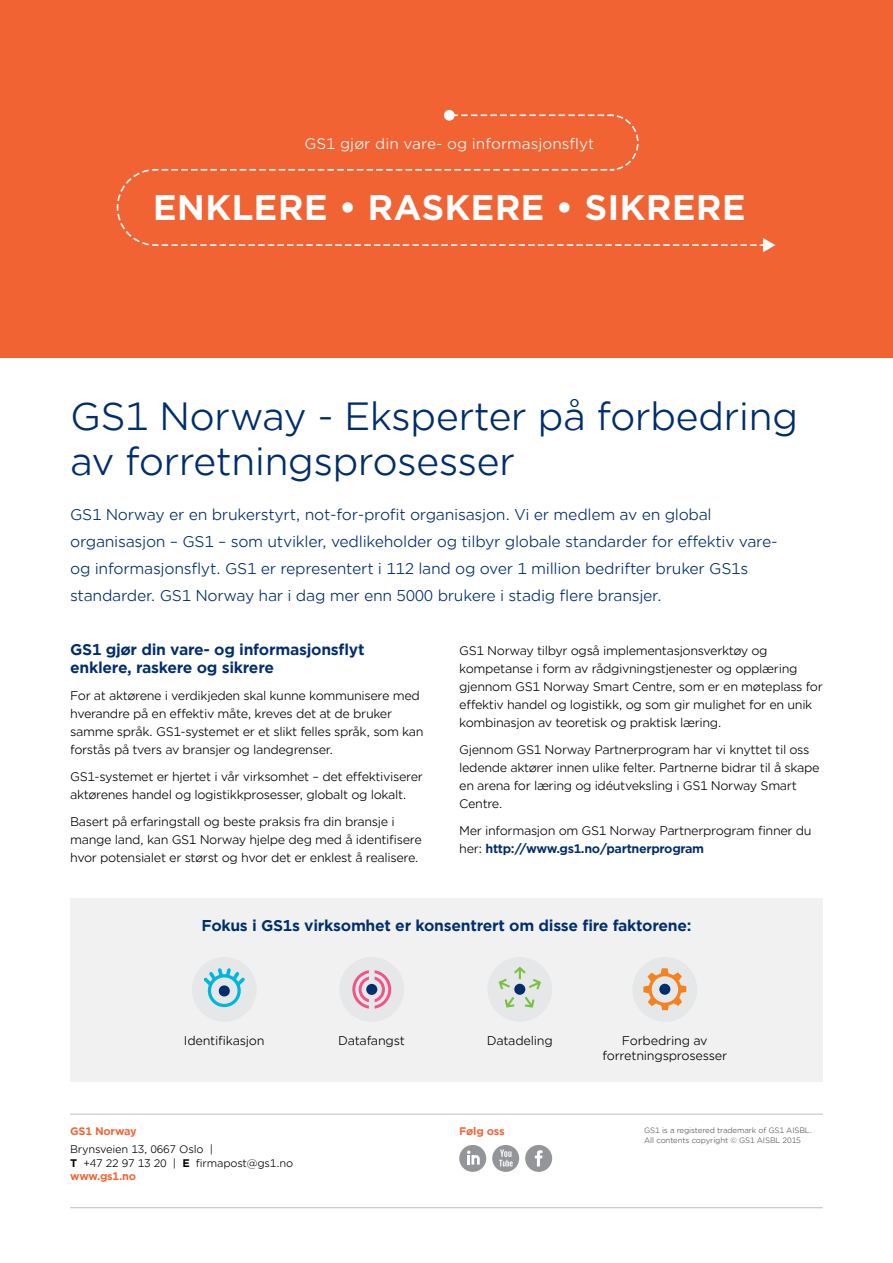
<style>
.page{position:relative;width:893px;height:1263px;background:#fff}
.page>*{position:absolute;margin:0;border:0;box-sizing:border-box;transform-origin:0 0}
.t1{font:37.5px/45px "Gotham Office";letter-spacing:-.02em;color:#002d6c}
.t2{font:700 34.2px "Gotham Office";color:#fff}
.t3{font:15px/27px "Gotham Office";letter-spacing:-.02em;color:#002d6c}
.t4{font:700 15px/18px "Gotham Office";letter-spacing:-.02em;color:#002d6c}
.t5{font:14.55px "Gotham Office";color:#fff}
.t6{font:12px/18px "Gotham Office";letter-spacing:-.03em;color:#000}
.t7{font:10.5px/13.5px "Gotham Office";letter-spacing:-.02em;color:#000}
.t8{font:700 10.5px "Gotham Office";letter-spacing:-.02em;color:#f26334}
.t9{font:7.5px/10.5px "Gotham Office";letter-spacing:-.02em;color:#58595b}
.s1{font-weight:700;color:#002d6c}
.s2{font-weight:700}
.s3{font-weight:700;color:#f26334}
</style>
<div class="page">
<hr style="left:70px;top:1114px;width:753px;height:1px;background:#bcbec0">
<hr style="left:70px;top:1207px;width:753px;height:1px;background:#bcbec0">
<div style="left:459px;top:1145px;width:27px;height:27px;background:#939598;border-radius:50%"></div>
<svg style="left:467px;top:1150px;width:13px;height:14px"></svg>
<div style="left:492px;top:1145px;width:27px;height:27px;background:#939598;border-radius:50%"></div>
<svg style="left:499px;top:1149px;width:14px;height:17px"></svg>
<div style="left:525px;top:1145px;width:27px;height:27px;background:#939598;border-radius:50%"></div>
<svg style="left:535px;top:1150px;width:7px;height:16px"></svg>
<div style="left:70px;top:898px;width:753px;height:184px;background:#f1f1f2"></div>
<div style="left:0;top:0;width:893px;height:357px;background:#f26334"></div>
<div style="left:444px;top:110px;width:11px;height:11px;background:#fff;border-radius:50%"></div>
<svg style="left:116px;top:114px;width:659px;height:138px"></svg>
<div style="left:192px;top:957px;width:65px;height:65px;background:#e6e7e8;border-radius:50%"></div>
<svg style="left:204px;top:968px;width:41px;height:39px"></svg>
<div style="left:339px;top:957px;width:65px;height:65px;background:#e6e7e8;border-radius:50%"></div>
<svg style="left:375px;top:970px;width:16px;height:39px"></svg>
<svg style="left:352px;top:970px;width:17px;height:39px"></svg>
<div style="left:366px;top:984px;width:11px;height:11px;background:#002d6c;border-radius:50%"></div>
<div style="left:487px;top:957px;width:65px;height:65px;background:#e6e7e8;border-radius:50%"></div>
<svg style="left:505px;top:997px;width:9px;height:10px"></svg>
<svg style="left:525px;top:996px;width:9px;height:12px"></svg>
<svg style="left:499px;top:967px;width:42px;height:22px"></svg>
<div style="left:514px;top:984px;width:11px;height:11px;background:#002d6c;border-radius:50%"></div>
<div style="left:632px;top:957px;width:65px;height:65px;background:#e6e7e8;border-radius:50%"></div>
<svg style="left:643px;top:968px;width:43px;height:42px"></svg>
<div style="left:659px;top:984px;width:11px;height:11px;background:#002d6c;border-radius:50%"></div>
<p class="t5" style="left:304px;top:134px;width:292px">GS1 gjør din vare- og informasjonsflyt</p>
<p class="t2" style="left:153px;top:184px;width:594px">ENKLERE • RASKERE • SIKRERE</p>
<p class="t1" style="left:70px;top:393px;width:730px">GS1 Norway - Eksperter på forbedring av forretningsprosesser</p>
<p class="t3" style="left:70px;top:501px;width:709px">GS1 Norway er en brukerstyrt, not-for-profit organisasjon. Vi er medlem av en global organisasjon – GS1 – som utvikler, vedlikeholder og tilbyr globale standarder for effektiv vare&shy;og informasjonsflyt. GS1 er representert i 112 land og over 1 million bedrifter bruker GS1s standarder. GS1 Norway har i dag mer enn 5000 brukere i stadig flere bransjer.</p>
<p class="t4" style="left:70px;top:640px;width:296px">GS1 gjør din vare- og informasjonsflyt enklere, raskere og sikrere</p>
<p class="t6" style="left:70px;top:686px;width:355px">For at aktørene i verdikjeden skal kunne kommunisere med hverandre på en effektiv måte, kreves det at de bruker samme språk. GS1-systemet er et slikt felles språk, som kan forstås på tvers av bransjer og landegrenser.</p>
<p class="t6" style="left:70px;top:767px;width:354px">GS1-systemet er hjertet i vår virksomhet – det effektiviserer aktørenes handel og logistikkprosesser, globalt og lokalt.</p>
<p class="t6" style="left:70px;top:812px;width:353px">Basert på erfaringstall og beste praksis fra din bransje i mange land, kan GS1 Norway hjelpe deg med å identifisere hvor potensialet er størst og hvor det er enklest å realisere.</p>
<p class="t6" style="left:459px;top:641px;width:365px">GS1 Norway tilbyr også implementasjonsverktøy og kompetanse i form av rådgivningstjenester og opplæring gjennom GS1 Norway Smart Centre, som er en møteplass for effektiv handel og logistikk, og som gir mulighet for en unik kombinasjon av teoretisk og praktisk læring.</p>
<p class="t6" style="left:459px;top:740px;width:362px">Gjennom GS1 Norway Partnerprogram har vi knyttet til oss ledende aktører innen ulike felter. Partnerne bidrar til å skape en arena for læring og idéutveksling i GS1 Norway Smart Centre.</p>
<p class="t6" style="left:459px;top:821px;width:354px">Mer informasjon om GS1 Norway Partnerprogram finner du her: <span class="s1">http://www.gs1.no/partnerprogram</span></p>
<p class="t4" style="left:202px;top:916px;width:491px">Fokus i GS1s virksomhet er konsentrert om disse fire faktorene:</p>
<p class="t6" style="left:184px;top:1031px;width:82px">Identifikasjon</p>
<p class="t6" style="left:338px;top:1031px;width:68px">Datafangst</p>
<p class="t6" style="left:487px;top:1031px;width:68px">Datadeling</p>
<p class="t6" style="left:602px;top:1033px;width:126px;line-height:15px;text-align:center">Forbedring av forretningsprosesser</p>
<p class="t8" style="left:70px;top:1124px;width:68px">GS1 Norway</p>
<p class="t7" style="left:70px;top:1142px;width:225px">Brynsveien 13, 0667 Oslo |<br><span class="s2">T</span> +47 22 97 13 20 | <span class="s2">E</span> firmapost@gs1.no <span class="s3">www.gs1.no</span></p>
<p class="t8" style="left:459px;top:1124px;width:47px">Følg oss</p>
<p class="t9" style="left:644px;top:1125px;width:169px">GS1 is a registered trademark of GS1 AISBL.<br>All contents copyright © GS1 AISBL 2015</p>
</div>
